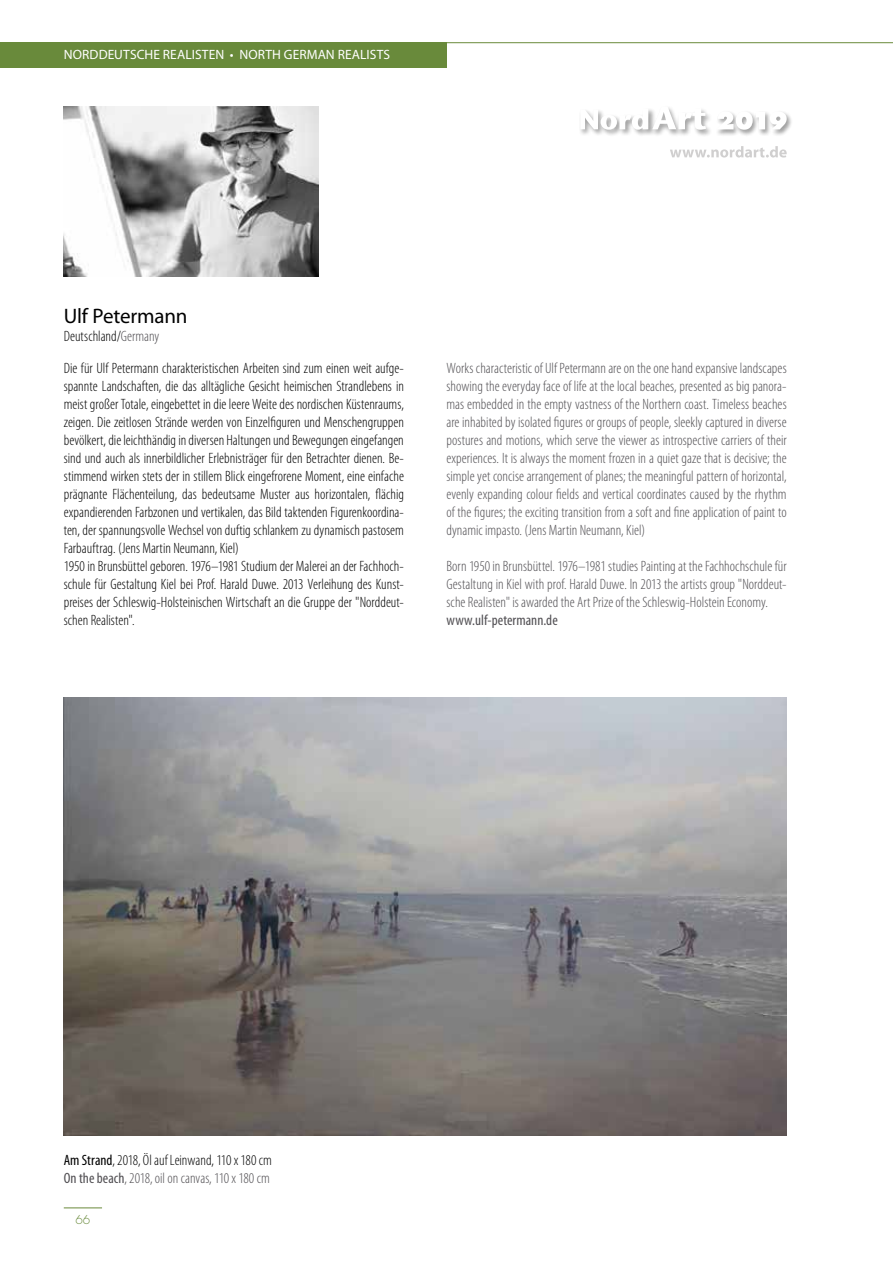
<style>
.page{position:relative;width:893px;height:1263px;background:#fff}
.page>*{position:absolute;margin:0;border:0;box-sizing:border-box;transform-origin:0 0}
.t1{font:21px "Myriad Pro";letter-spacing:-.01em;color:#000}
.t2{font:300 condensed 15px/18px "Myriad Pro";color:#000}
.t3{font:300 condensed 15px/18px "Myriad Pro";color:#514f53;text-align:justify}
.t4{font:condensed 15px "Myriad Pro";letter-spacing:.005em;color:#514f53}
.t5{font:13.5px "Myriad Pro";letter-spacing:.01em;color:#fff}
.t6{font:300 12px "Futura Std";color:#698a3b}
.s1{color:#514f53}
.s2{font-weight:400}
.s3{font-weight:400;color:#514f53}
</style>
<div class="page">
<div style="left:0;top:43px;width:446px;height:25px;background:#698a3b"></div>
<hr style="left:446px;top:42px;width:447px;height:1px;background:#698a3b">
<hr style="left:64px;top:1207px;width:38px;height:1px;background:#698a3b">
<div style="left:715px;top:111px;width:78px;height:26px;background:#000;opacity:.75"></div>
<svg style="left:716px;top:111px;width:71px;height:19px"></svg>
<svg style="left:670px;top:146px;width:117px;height:12px"></svg>
<div style="left:579px;top:107px;width:77px;height:30px;background:#000;opacity:.75"></div>
<div style="left:651px;top:105px;width:62px;height:32px;background:#000;opacity:.75"></div>
<svg style="left:580px;top:106px;width:126px;height:24px"></svg>
<img style="left:64px;top:106px;width:255px;height:170px">
<img style="left:64px;top:697px;width:723px;height:439px">
<p class="t5" style="left:64px;top:46px;width:328px">NORDDEUTSCHE REALISTEN • NORTH GERMAN REALISTS</p>
<h1 class="t1" style="left:64px;top:303px;width:125px">Ulf Petermann</h1>
<p class="t2" style="left:64px;top:321px;width:342px;line-height:31.5px">Deutschland/<span class="s1">Germany<br></span>Die für Ulf Petermann charakteristischen Arbeiten sind zum einen weit aufge-</p>
<p class="t2" style="left:64px;top:377px;width:342px">spannte Landschaften, die das alltägliche Gesicht heimischen Strandlebens in meist großer Totale, eingebettet in die leere Weite des nordischen Küstenraums, zeigen. Die zeitlosen Strände werden von Einzelfiguren und Menschengruppen bevölkert, die leichthändig in diversen Haltungen und Bewegungen eingefangen sind und auch als innerbildlicher Erlebnisträger für den Betrachter dienen. Be&shy;stimmend wirken stets der in stillem Blick eingefrorene Moment, eine einfache prägnante Flächenteilung, das bedeutsame Muster aus horizontalen, flächig expandierenden Farbzonen und vertikalen, das Bild taktenden Figurenkoordina&shy;ten, der spannungsvolle Wechsel von duftig schlankem zu dynamisch pastosem Farbauftrag. (Jens Martin Neumann, Kiel)<br>1950 in Brunsbüttel geboren. 1976–1981 Studium der Malerei an der Fachhoch&shy;schule für Gestaltung Kiel bei Prof. Harald Duwe. 2013 Verleihung des Kunst&shy;preises der Schleswig-Holsteinischen Wirtschaft an die Gruppe der "Norddeut&shy;schen Realisten".</p>
<p class="t3" style="left:446px;top:359px;width:342px">Works characteristic of Ulf Petermann are on the one hand expansive landscapes showing the everyday face of life at the local beaches, presented as big panora&shy;mas embedded in the empty vastness of the Northern coast. Timeless beaches are inhabited by isolated figures or groups of people, sleekly captured in diverse postures and motions, which serve the viewer as introspective carriers of their experiences. It is always the moment frozen in a quiet gaze that is decisive; the simple yet concise arrangement of planes; the meaningful pattern of horizontal, evenly expanding colour fields and vertical coordinates caused by the rhythm of the figures; the exciting transition from a soft and fine application of paint to dynamic impasto. (Jens Martin Neumann, Kiel)</p>
<p class="t3" style="left:446px;top:557px;width:342px">Born 1950 in Brunsbüttel. 1976–1981 studies Painting at the Fachhochschule für Gestaltung in Kiel with prof. Harald Duwe. In 2013 the artists group "Norddeut&shy;sche Realisten" is awarded the Art Prize of the Schleswig-Holstein Economy.</p>
<p class="t4" style="left:446px;top:611px;width:113px">www.ulf-petermann.de</p>
<p class="t2" style="left:64px;top:1151px;width:210px"><span class="s2">Am Strand</span>, 2018, Öl auf Leinwand, 110 x 180 cm<br><span class="s3">On the beach</span><span class="s1">, 2018, oil on canvas, 110 x 180 cm</span></p>
<p class="t6" style="left:75px;top:1212px;width:16px">66</p>
</div>
